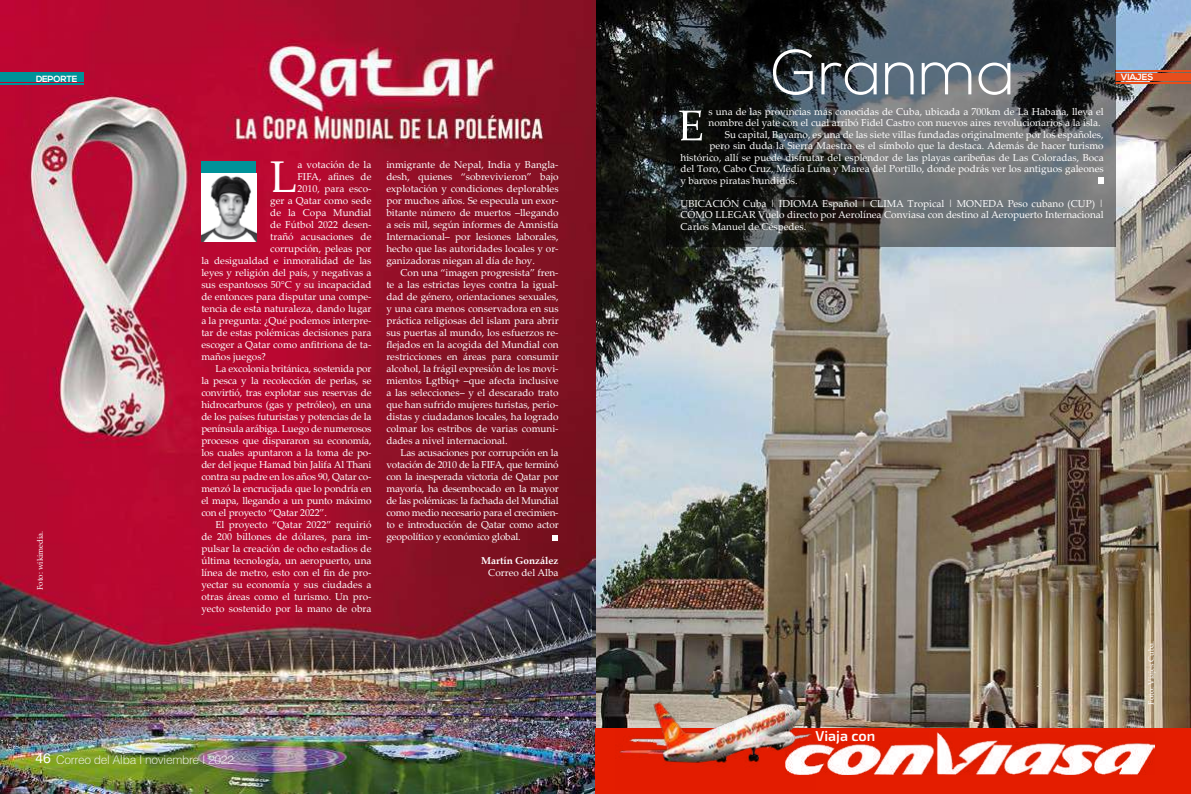
<style>
.page{position:relative;width:1191px;height:794px;background:#fff}
.page>*{position:absolute;margin:0;border:0;box-sizing:border-box;transform-origin:0 0}
.t1{font:300 63.6px "Nexa";color:#fff}
.t2{font:44.5px "Palatino Linotype";color:#fff}
.t3{font:600 14.4px "Exo 2";color:#fff}
.t4{font:300 12px "Helvetica LT Std";letter-spacing:-.025em;color:#fff}
.t5{font:10px/12px "Palatino Linotype";color:#fff;text-align:justify}
.t6{font:700 10px "Palatino Linotype";color:#fff}
.t7{font:700 9px "Nexa";letter-spacing:-.025em;color:#fff}
.t8{font:8px "Palatino Linotype";color:#fff}
.s1{font-weight:400;font-size:14px}
</style>
<div class="page">
<img style="left:0;top:0;width:1191px;height:794px">
<div style="left:1115px;top:74px;width:76px;height:7px;background:#e74e1c"></div>
<hr style="left:1115px;top:82px;width:76px;height:1px;background:#e74e1c">
<hr style="left:1115px;top:71px;width:76px;height:1px;background:#e74e1c">
<div style="left:595px;top:728px;width:596px;height:66px;background:#e41d00"></div>
<img style="left:616px;top:679px;width:199px;height:96px">
<img style="left:786px;top:732px;width:368px;height:42px">
<div style="left:0;top:75px;width:84px;height:7px;background:#009299"></div>
<hr style="left:0;top:83px;width:84px;height:2px;background:#009299">
<hr style="left:0;top:72px;width:84px;height:1px;background:#009299">
<div style="left:201px;top:161px;width:55px;height:12px;background:#009299"></div>
<img style="left:201px;top:173px;width:55px;height:68px">
<svg style="left:552px;top:535px;width:6px;height:6px"></svg>
<svg style="left:666px;top:0;width:449px;height:247px;background:#42474a"></svg>
<svg style="left:1098px;top:177px;width:6px;height:6px"></svg>
<svg style="left:679px;top:111px;width:23px;height:29px"></svg>
<p class="t7" style="left:36px;top:74px;width:43px">DEPORTE</p>
<p class="t8" style="left:34px;top:590px;width:61px;rotate:-90deg">Foto: wikimedia.</p>
<h2 class="t2" style="left:270px;top:145px;width:29px">L</h2>
<p class="t5" style="left:297px;top:158px;width:76px">a votación de la</p>
<p class="t5" style="left:297px;top:170px;width:76px">FIFA, afines de</p>
<p class="t5" style="left:297px;top:182px;width:76px">2010, para esco-</p>
<p class="t5" style="left:270px;top:194px;width:103px">ger a Qatar como sede</p>
<p class="t5" style="left:270px;top:206px;width:103px">de la Copa Mundial</p>
<p class="t5" style="left:270px;top:218px;width:103px">de Fútbol 2022 desen-</p>
<p class="t5" style="left:270px;top:230px;width:103px">trañó acusaciones de</p>
<p class="t5" style="left:270px;top:242px;width:103px">corrupción, peleas por</p>
<p class="t5" style="left:201px;top:254px;width:172px">la desigualdad e inmoralidad de las</p>
<p class="t5" style="left:201px;top:266px;width:172px">leyes y religión del país, y negativas a</p>
<p class="t5" style="left:201px;top:278px;width:172px">sus espantosos 50°C y su incapacidad</p>
<p class="t5" style="left:201px;top:290px;width:172px">de entonces para disputar una compe-</p>
<p class="t5" style="left:201px;top:302px;width:172px">tencia de esta naturaleza, dando lugar</p>
<p class="t5" style="left:201px;top:314px;width:172px">a la pregunta: ¿Qué podemos interpre-</p>
<p class="t5" style="left:201px;top:326px;width:172px">tar de estas polémicas decisiones para</p>
<p class="t5" style="left:201px;top:338px;width:172px">escoger a Qatar como anfitriona de ta-</p>
<p class="t5" style="left:201px;top:350px;width:66px">maños juegos?</p>
<p class="t5" style="left:215px;top:362px;width:157px">La excolonia británica, sostenida por</p>
<p class="t5" style="left:201px;top:374px;width:172px">la pesca y la recolección de perlas, se</p>
<p class="t5" style="left:201px;top:386px;width:172px">convirtió, tras explotar sus reservas de</p>
<p class="t5" style="left:201px;top:398px;width:172px">hidrocarburos (gas y petróleo), en una</p>
<p class="t5" style="left:201px;top:410px;width:172px">de los países futuristas y potencias de la</p>
<p class="t5" style="left:201px;top:422px;width:172px">península arábiga. Luego de numerosos</p>
<p class="t5" style="left:201px;top:434px;width:172px">procesos que dispararon su economía,</p>
<p class="t5" style="left:201px;top:446px;width:172px">los cuales apuntaron a la toma de po-</p>
<p class="t5" style="left:201px;top:458px;width:172px">der del jeque Hamad bin Jalifa Al Thani</p>
<p class="t5" style="left:201px;top:470px;width:172px">contra su padre en los años 90, Qatar co-</p>
<p class="t5" style="left:201px;top:482px;width:172px">menzó la encrucijada que lo pondría en</p>
<p class="t5" style="left:201px;top:494px;width:172px">el mapa, llegando a un punto máximo</p>
<p class="t5" style="left:201px;top:506px;width:127px">con el proyecto “Qatar 2022”.</p>
<p class="t5" style="left:215px;top:518px;width:157px">El proyecto “Qatar 2022” requirió</p>
<p class="t5" style="left:201px;top:530px;width:172px">de 200 billones de dólares, para im-</p>
<p class="t5" style="left:201px;top:542px;width:172px">pulsar la creación de ocho estadios de</p>
<p class="t5" style="left:201px;top:554px;width:172px">última tecnología, un aeropuerto, una</p>
<p class="t5" style="left:201px;top:566px;width:172px">línea de metro, esto con el fin de pro-</p>
<p class="t5" style="left:201px;top:578px;width:172px">yectar su economía y sus ciudades a</p>
<p class="t5" style="left:201px;top:590px;width:172px">otras áreas como el turismo. Un pro-</p>
<p class="t5" style="left:201px;top:602px;width:172px">yecto sostenido por la mano de obra</p>
<p class="t5" style="left:386px;top:158px;width:174px">inmigrante de Nepal, India y Bangla&shy;desh, quienes “sobrevivieron” bajo explotación y condiciones deplorables por muchos años. Se especula un exor&shy;bitante número de muertos –llegando a seis mil, según informes de Amnistía Internacional– por lesiones laborales, hecho que las autoridades locales y or&shy;ganizadoras niegan al día de hoy.</p>
<p class="t5" style="left:386px;top:266px;width:174px;text-indent:14px">Con una “imagen progresista” fren&shy;te a las estrictas leyes contra la igual&shy;dad de género, orientaciones sexuales, y una cara menos conservadora en sus práctica religiosas del islam para abrir sus puertas al mundo, los esfuerzos re&shy;flejados en la acogida del Mundial con restricciones en áreas para consumir alcohol, la frágil expresión de los movi&shy;mientos Lgtbiq+ –que afecta inclusive a las selecciones– y el descarado trato que han sufrido mujeres turistas, perio&shy;distas y ciudadanos locales, ha logrado colmar los estribos de varias comuni&shy;dades a nivel internacional.</p>
<p class="t5" style="left:386px;top:446px;width:174px;text-indent:14px">Las acusaciones por corrupción en la votación de 2010 de la FIFA, que terminó con la inesperada victoria de Qatar por mayoría, ha desembocado en la mayor de las polémicas: la fachada del Mundial como medio necesario para el crecimien&shy;to e introducción de Qatar como actor geopolítico y económico global.</p>
<p class="t6" style="left:481px;top:554px;width:79px">Martín González</p>
<p class="t5" style="left:488px;top:566px;width:72px">Correo del Alba</p>
<p class="t4" style="left:35px;top:752px;width:200px"><span class="s1">46</span> Correo del Alba I noviembre I 2022</p>
<h1 class="t1" style="left:771px;top:36px;width:246px">Granma</h1>
<p class="t5" style="left:708px;top:105px;width:397px">s una de las provincias más conocidas de Cuba, ubicada a 700km de La Habana, lleva el</p>
<p class="t5" style="left:708px;top:116px;width:393px">nombre del yate con el cual arribó Fidel Castro con nuevos aires revolucionarios a la isla.</p>
<p class="t5" style="left:724px;top:128px;width:380px">Su capital, Bayamo, es una de las siete villas fundadas originalmente por los españoles,</p>
<p class="t5" style="left:709px;top:139px;width:395px">pero sin duda la Sierra Maestra es el símbolo que la destaca. Además de hacer turismo</p>
<p class="t5" style="left:680px;top:151px;width:425px">histórico, allí se puede disfrutar del esplendor de las playas caribeñas de Las Coloradas, Boca</p>
<p class="t5" style="left:680px;top:162px;width:424px">del Toro, Cabo Cruz, Media Luna y Marea del Portillo, donde podrás ver los antiguos galeones</p>
<p class="t5" style="left:680px;top:174px;width:119px">y barcos piratas hundidos.</p>
<p class="t5" style="left:680px;top:197px;width:425px;line-height:11.5px">UBICACIÓN Cuba | IDIOMA Español | CLIMA Tropical | MONEDA Peso cubano (CUP) | CÓMO LLEGAR Vuelo directo por Aerolínea Conviasa con destino al Aeropuerto Internacional Carlos Manuel de Céspedes.</p>
<p class="t7" style="left:1120px;top:72px;width:34px">VIAJES</p>
<h3 class="t3" style="left:815px;top:728px;width:61px">Viaja con</h3>
<p class="t8" style="left:1145px;top:704px;width:65px;rotate:-90deg">Foto: Viajes Cuba.</p>
</div>
